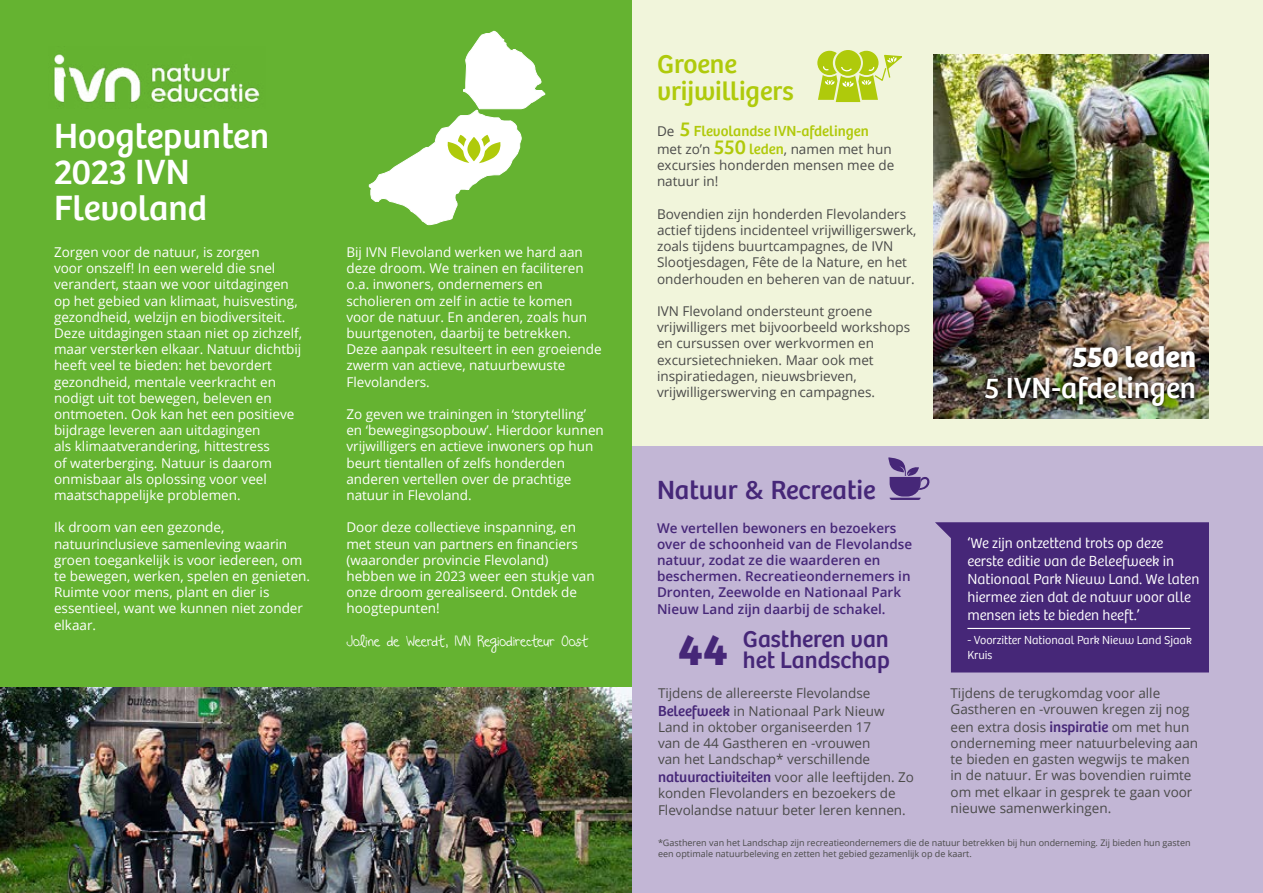
<style>
.page{position:relative;width:1263px;height:893px;background:#fff}
.page>*{position:absolute;margin:0;border:0;box-sizing:border-box;transform-origin:0 0}
.t1{font:36px/36px "Bree";color:#fff}
.t2{font:30px "Bree";color:#fff}
.t3{font:700 30px "Bree";color:#fff}
.t4{font:27px/27px "Bree";color:#afca0b}
.t5{font:27px "Bree";color:#462778}
.t6{font:24px/21px "Bree";color:#462778;text-align:right}
.t7{font:300 15px/18px "Bree";color:#fff}
.t8{font:15px "Bree";color:#b0c90a}
.t9{font:13.5px/16.2px "Open Sans";color:#fff}
.t10{font:13.5px/16.2px "Open Sans";color:#4a4a49}
.t11{font:600 13.5px/16.2px "Open Sans";color:#462778}
.t12{font:13.5px "Beautiful Every Time";color:#fff}
.t13{font:300 12px/14.4px "Bree";color:#fff}
.t14{font:9px/10.8px "Open Sans";color:#4a4a49}
.s1{font-family:"Open Sans";font-size:13.5px;color:#4a4a49}
.s2{font-size:21px}
.s3{font-family:"Bree";font-size:21px;color:#b0c90a}
.s4{font-family:"Bree";font-size:15px;color:#b0c90a}
.s5{font-weight:700;font-size:45px}
.s6{font-family:"Bree";font-size:15px;color:#462778}
</style>
<div class="page">
<div style="left:632px;top:0;width:631px;height:446px;background:#f1f5db"></div>
<div style="left:631px;top:446px;width:632px;height:447px;background:#c2b6d5"></div>
<div style="left:0;top:0;width:631px;height:893px;background:#65b331"></div>
<img style="left:933px;top:54px;width:276px;height:364px">
<img style="left:53px;top:54px;width:207px;height:49px">
<svg style="left:888px;top:457px;width:42px;height:43px"></svg>
<svg style="left:817px;top:50px;width:85px;height:52px"></svg>
<div style="left:935px;top:522px;width:274px;height:150px;background:#462778"></div>
<hr style="left:967px;top:628px;width:223px;height:1px;background:#fff">
<div style="left:1069px;top:342px;width:129px;height:31px;background:#000;opacity:.75"></div>
<div style="left:981px;top:373px;width:217px;height:36px;background:#000;opacity:.75"></div>
<img style="left:0;top:687px;width:631px;height:206px">
<svg style="left:369px;top:30px;width:176px;height:196px"></svg>
<h3 class="t4" style="left:657px;top:51px;width:138px">Groene vrijwilligers</h3>
<h1 class="t1" style="left:54px;top:119px;width:217px">Hoogtepunten<br>2023 IVN<br>Flevoland</h1>
<p class="t8" style="left:657px;top:122px;width:213px"><span class="s1">De</span> <span class="s2">5</span> Flevolandse IVN-afdelingen</p>
<p class="t10" style="left:657px;top:141px;width:239px">met zo’n <span class="s3">550</span> <span class="s4">leden</span>, namen met hun excursies honderden mensen mee de natuur in!</p>
<p class="t10" style="left:657px;top:205px;width:261px">Bovendien zijn honderden Flevolanders actief tijdens incidenteel vrijwilligerswerk, zoals tijdens buurtcampagnes, de IVN Slootjesdagen, Fête de la Nature, en het onderhouden en beheren van de natuur.</p>
<p class="t10" style="left:657px;top:303px;width:255px">IVN Flevoland ondersteunt groene vrijwilligers met bijvoorbeeld workshops en cursussen over werkvormen en excursietechnieken. Maar ook met inspiratiedagen, nieuwsbrieven, vrijwilligerswerving en campagnes.</p>
<p class="t9" style="left:54px;top:244px;width:250px">Zorgen voor de natuur, is zorgen<br>voor onszelf! In een wereld die snel verandert, staan we voor uitdagingen op het gebied van klimaat, huisvesting, gezondheid, welzijn en biodiversiteit.<br>Deze uitdagingen staan niet op zichzelf, maar versterken elkaar. Natuur dichtbij heeft veel te bieden: het bevordert gezondheid, mentale veerkracht en nodigt uit tot bewegen, beleven en ontmoeten. Ook kan het een positieve bijdrage leveren aan uitdagingen<br>als klimaatverandering, hittestress<br>of waterberging. Natuur is daarom onmisbaar als oplossing voor veel maatschappelijke problemen.</p>
<p class="t9" style="left:54px;top:519px;width:258px">Ik droom van een gezonde, natuurinclusieve samenleving waarin groen toegankelijk is voor iedereen, om te bewegen, werken, spelen en genieten.<br>Ruimte voor mens, plant en dier is essentieel, want we kunnen niet zonder elkaar.</p>
<p class="t9" style="left:346px;top:244px;width:257px">Bij IVN Flevoland werken we hard aan deze droom. We trainen en faciliteren o.a. inwoners, ondernemers en scholieren om zelf in actie te komen voor de natuur. En anderen, zoals hun buurtgenoten, daarbij te betrekken.<br>Deze aanpak resulteert in een groeiende zwerm van actieve, natuurbewuste Flevolanders.</p>
<p class="t9" style="left:346px;top:406px;width:259px">Zo geven we trainingen in ‘storytelling’ en ‘bewegingsopbouw’. Hierdoor kunnen vrijwilligers en actieve inwoners op hun beurt tientallen of zelfs honderden anderen vertellen over de prachtige natuur in Flevoland.</p>
<p class="t9" style="left:346px;top:519px;width:250px">Door deze collectieve inspanning, en met steun van partners en financiers (waaronder provincie Flevoland) hebben we in 2023 weer een stukje van onze droom gerealiseerd. Ontdek de hoogtepunten!</p>
<p class="t12" style="left:346px;top:633px;width:244px">Joline de Weerdt, IVN Regiodirecteur Oost</p>
<h3 class="t5" style="left:657px;top:474px;width:220px">Natuur &amp; Recreatie</h3>
<p class="t11" style="left:657px;top:519px;width:257px">We vertellen bewoners en bezoekers over de schoonheid van de Flevolandse natuur, zodat ze die waarderen en beschermen. Recreatieondernemers in Dronten, Zeewolde en Nationaal Park Nieuw Land zijn daarbij de schakel.</p>
<h3 class="t6" style="left:678px;top:628px;width:214px">Gastheren van<br><span class="s5">44</span> het Landschap</h3>
<h2 class="t3" style="left:1072px;top:333px;width:125px">550 leden</h2>
<h2 class="t2" style="left:984px;top:371px;width:213px">5 IVN-afdelingen</h2>
<p class="t7" style="left:967px;top:534px;width:233px">‘We zijn ontzettend trots op deze eerste editie van de Beleefweek in Nationaal Park Nieuw Land. We laten hiermee zien dat de natuur voor alle mensen iets te bieden heeft.’</p>
<p class="t13" style="left:967px;top:633px;width:226px">- Voorzitter Nationaal Park Nieuw Land Sjaak<br>Kruis</p>
<p class="t10" style="left:950px;top:684px;width:241px">Tijdens de terugkomdag voor alle<br>Gastheren en -vrouwen kregen zij nog</p>
<p class="t10" style="left:950px;top:718px;width:249px">een extra dosis <span class="s6">inspiratie</span> om met hun onderneming meer natuurbeleving aan te bieden en gasten wegwijs te maken in de natuur. Er was bovendien ruimte om met elkaar in gesprek te gaan voor nieuwe samenwerkingen.</p>
<p class="t14" style="left:658px;top:837px;width:534px">*Gastheren van het Landschap zijn recreatieondernemers die de natuur betrekken bij hun onderneming. Zij bieden hun gasten een optimale natuurbeleving en zetten het gebied gezamenlijk op de kaart.</p>
<p class="t10" style="left:658px;top:683px;width:228px;line-height:18px">Tijdens de allereerste Flevolandse<br><span class="s6">Beleefweek</span> in Nationaal Park Nieuw</p>
<p class="t10" style="left:658px;top:718px;width:215px;text-align:justify">Land in oktober organiseerden 17 van de 44 Gastheren en -vrouwen van het Landschap* verschillende</p>
<p class="t10" style="left:658px;top:769px;width:258px"><span class="s6">natuuractiviteiten</span> voor alle leeftijden. Zo konden Flevolanders en bezoekers de<br>Flevolandse natuur beter leren kennen.</p>
</div>
